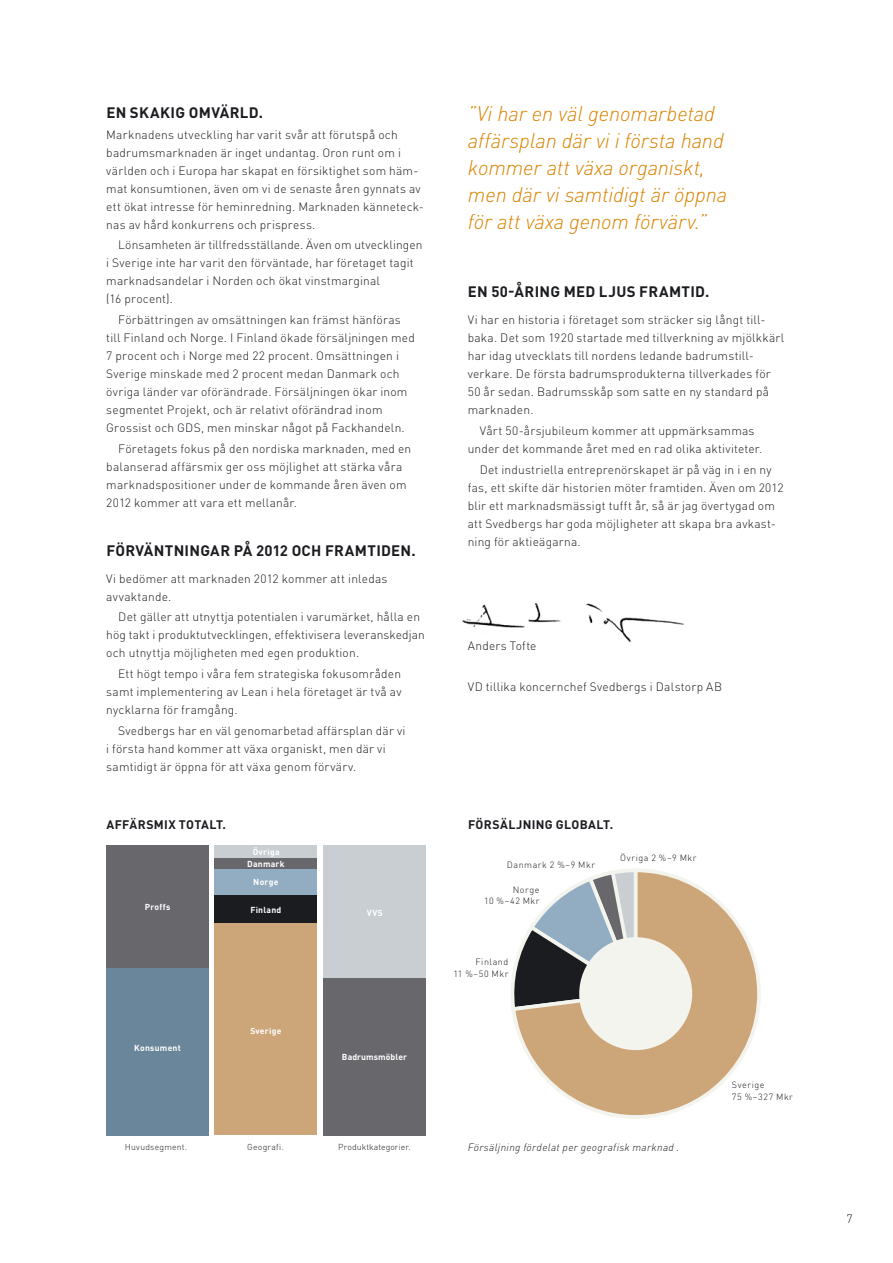
<style>
.page{position:relative;width:893px;height:1263px;background:#fff}
.page>*{position:absolute;margin:0;border:0;box-sizing:border-box;transform-origin:0 0}
.t1{font:italic 300 21px/27px "DIN Pro";letter-spacing:-.005em;color:#da8300}
.t2{font:700 15px "DIN Pro";letter-spacing:.02em;color:#1b1c20}
.t3{font:700 12.3px "DIN Pro";letter-spacing:.03em;color:#1b1c20}
.t4{font:300 12px/18px "DIN Pro";letter-spacing:.015em;color:#1b1c20}
.t5{font:italic 300 10.5px "DIN Pro";letter-spacing:.03em;color:#1b1c20}
.t6{font:300 9px/11.9px "DIN Pro";letter-spacing:.06em;color:#1b1c20;text-align:right}
.t7{font:700 8.55px/18.3px "DIN Pro";letter-spacing:.02em;color:#fff;text-align:center}
.t8{font:300 8.55px "DIN Pro";letter-spacing:.025em;color:#1b1c20}
</style>
<div class="page">
<img style="left:462px;top:603px;width:222px;height:39px">
<div style="left:106px;top:968px;width:102px;height:167px;background:#6a869b"></div>
<div style="left:106px;top:845px;width:102px;height:123px;background:#68676c"></div>
<div style="left:215px;top:857px;width:102px;height:13px;background:#68676c"></div>
<div style="left:215px;top:895px;width:102px;height:28px;background:#1b1c20"></div>
<div style="left:215px;top:923px;width:102px;height:212px;background:#cca679"></div>
<div style="left:215px;top:870px;width:102px;height:25px;background:#92adc1"></div>
<div style="left:215px;top:845px;width:102px;height:12px;background:#c8ced2"></div>
<div style="left:323px;top:845px;width:102px;height:132px;background:#c8ced2"></div>
<div style="left:323px;top:977px;width:102px;height:158px;background:#68676c"></div>
<svg style="left:511px;top:868px;width:250px;height:251px"></svg>
<div style="left:579px;top:937px;width:113px;height:113px;background:#f4f4ef;border-radius:50%"></div>
<p class="t2" style="left:106px;top:100px;width:158px">EN SKAKIG OMVÄRLD.</p>
<p class="t4" style="left:106px;top:124px;width:319px">Marknadens utveckling har varit svår att förutspå och badrumsmarknaden är inget undantag. Oron runt om i världen och i Europa har skapat en försiktighet som häm&shy;mat konsumtionen, även om vi de senaste åren gynnats av ett ökat intresse för heminredning. Marknaden känneteck&shy;nas av hård konkurrens och prispress.</p>
<p class="t4" style="left:106px;top:235px;width:318px">Lönsamheten är tillfredsställande. Även om utvecklingen i Sverige inte har varit den förväntade, har företaget tagit marknadsandelar i Norden och ökat vinstmarginal<br>(16 procent).</p>
<p class="t4" style="left:106px;top:310px;width:310px">Förbättringen av omsättningen kan främst hänföras till Finland och Norge. I Finland ökade försäljningen med 7 procent och i Norge med 22 procent. Omsättningen i Sverige minskade med 2 procent medan Danmark och övriga länder var oförändrade. Försäljningen ökar inom segmentet Projekt, och är relativt oförändrad inom Grossist och GDS, men minskar något på Fackhandeln.</p>
<p class="t4" style="left:106px;top:439px;width:306px">Företagets fokus på den nordiska marknaden, med en balanserad affärsmix ger oss möjlighet att stärka våra marknadspositioner under de kommande åren även om 2012 kommer att vara ett mellanår.</p>
<p class="t2" style="left:106px;top:538px;width:311px">FÖRVÄNTNINGAR PÅ 2012 OCH FRAMTIDEN.</p>
<p class="t4" style="left:106px;top:568px;width:283px">Vi bedömer att marknaden 2012 kommer att inledas avvaktande.</p>
<p class="t4" style="left:106px;top:607px;width:320px;text-indent:12px">Det gäller att utnyttja potentialen i varumärket, hålla en hög takt i produktutvecklingen, effektivisera leveranskedjan och utnyttja möjligheten med egen produktion.</p>
<p class="t4" style="left:106px;top:664px;width:297px;text-align:justify;text-indent:12px">Ett högt tempo i våra fem strategiska fokusområden samt implementering av Lean i hela företaget är två av nycklarna för framgång.</p>
<p class="t4" style="left:106px;top:721px;width:301px;text-indent:12px">Svedbergs har en väl genomarbetad affärsplan där vi i första hand kommer att växa organiskt, men där vi samtidigt är öppna för att växa genom förvärv.</p>
<h1 class="t1" style="left:468px;top:98px;width:261px">”Vi har en väl genomarbetad affärsplan där vi i första hand kommer att växa organiskt, men där vi samtidigt är öppna för att växa genom förvärv.”</h1>
<p class="t2" style="left:468px;top:279px;width:243px">EN 50-ÅRING MED LJUS FRAMTID.</p>
<p class="t4" style="left:468px;top:310px;width:318px">Vi har en historia i företaget som sträcker sig långt till&shy;baka. Det som 1920 startade med tillverkning av mjölkkärl har idag utvecklats till nordens ledande badrumstill&shy;verkare. De första badrumsprodukterna tillverkades för 50 år sedan. Badrumsskåp som satte en ny standard på marknaden.</p>
<p class="t4" style="left:468px;top:420px;width:296px;text-align:center">Vårt 50-årsjubileum kommer att uppmärksammas under det kommande året med en rad olika aktiviteter.</p>
<p class="t4" style="left:468px;top:459px;width:317px;text-indent:12px">Det industriella entreprenörskapet är på väg in i en ny fas, ett skifte där historien möter framtiden. Även om 2012 blir ett marknadsmässigt tufft år, så är jag övertygad om att Svedbergs har goda möjligheter att skapa bra avkast&shy;ning för aktieägarna.</p>
<p class="t4" style="left:468px;top:635px;width:70px">Anders Tofte</p>
<p class="t4" style="left:468px;top:677px;width:247px">VD tillika koncernchef Svedbergs i Dalstorp AB</p>
<p class="t3" style="left:106px;top:814px;width:121px">AFFÄRSMIX TOTALT.</p>
<p class="t3" style="left:468px;top:814px;width:147px">FÖRSÄLJNING GLOBALT.</p>
<p class="t7" style="left:145px;top:897px;width:27px">PROFFS</p>
<p class="t7" style="left:253px;top:841px;width:28px">ÖVRIGA</p>
<p class="t7" style="left:247px;top:854px;width:39px">DANMARK<br>NORGE</p>
<p class="t7" style="left:250px;top:900px;width:33px">FINLAND</p>
<p class="t7" style="left:367px;top:903px;width:18px">VV S</p>
<p class="t6" style="left:507px;top:858px;width:90px">Danmark 2 %–9 M kr</p>
<p class="t6" style="left:484px;top:882px;width:57px">Norge<br>10 %–42 M kr</p>
<p class="t6" style="left:620px;top:851px;width:78px">Övriga 2 %–9 M kr</p>
<p class="t6" style="left:453px;top:955px;width:57px">Finland<br>11 %–50 M kr</p>
<p class="t7" style="left:134px;top:1038px;width:48px">KONSUMENT</p>
<p class="t7" style="left:250px;top:1021px;width:33px">SVERIGE</p>
<p class="t7" style="left:342px;top:1046px;width:67px">BADRUMSMÖBLER</p>
<p class="t8" style="left:125px;top:1140px;width:64px">H uvudsegment.</p>
<p class="t8" style="left:247px;top:1140px;width:38px">Geografi.</p>
<p class="t8" style="left:338px;top:1140px;width:74px">Produktkategorier.</p>
<p class="t5" style="left:468px;top:1139px;width:213px">Försäljning fördelat per geografisk marknad .</p>
<p class="t6" style="left:732px;top:1078px;width:63px;text-align:left">Sverige<br>75 %–327 M kr</p>
<p class="t4" style="left:846px;top:1208px;width:8px">7</p>
</div>
